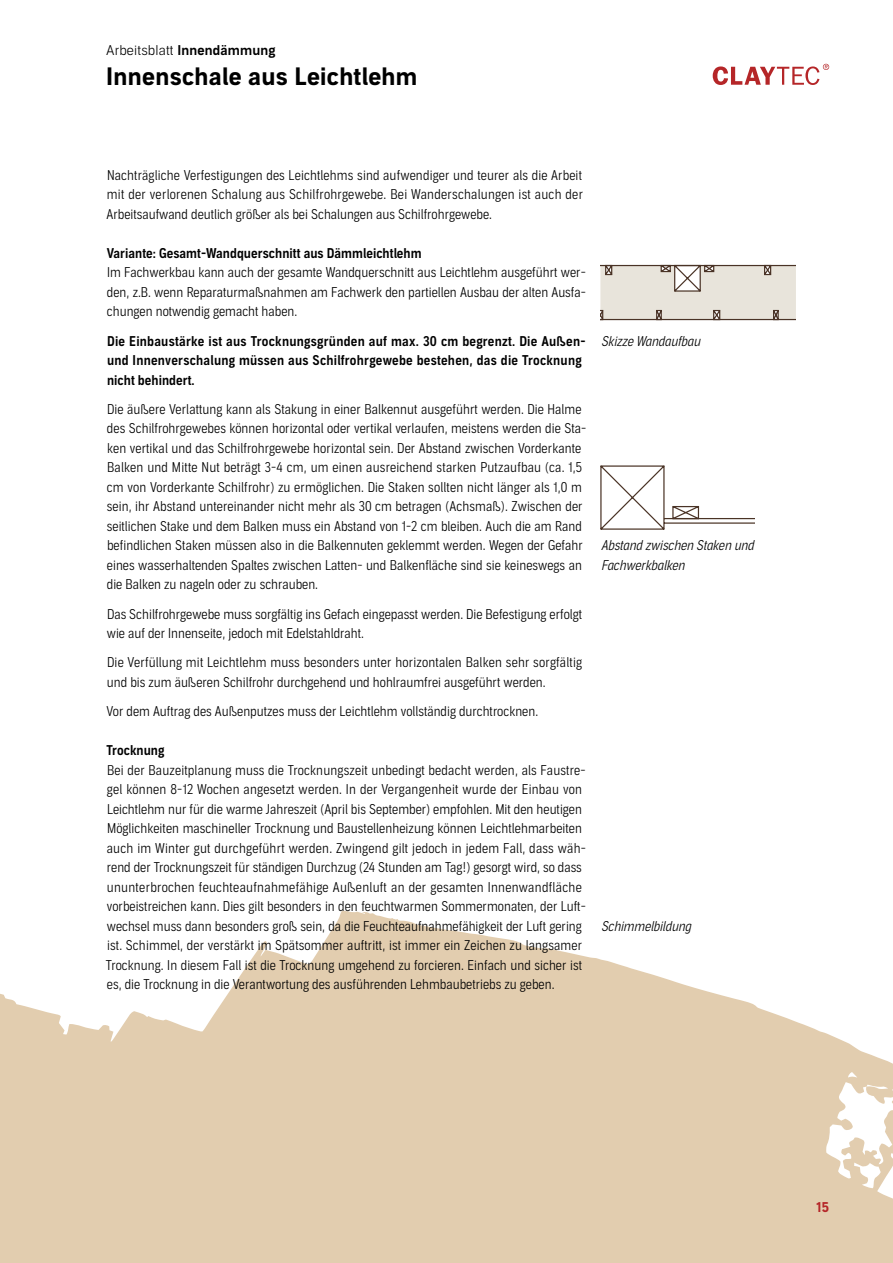
<style>
.page{position:relative;width:893px;height:1263px;background:#fff}
.page>*{position:absolute;margin:0;border:0;box-sizing:border-box;transform-origin:0 0}
.t1{font:700 24px "Aago";letter-spacing:.01em;color:#000}
.t2{font:300 13.5px/19.5px "Aago Condensed";color:#000}
.t3{font:13.5px/19.5px "Aago Condensed Sm";letter-spacing:.015em;color:#000}
.t4{font:italic 300 13.5px/19.5px "Aago Condensed";color:#000}
.t5{font:300 13.5px "Aago";letter-spacing:.01em;color:#000}
.t6{font:700 13.5px "Aago";color:#b52628}
.s1{font-family:"Aago Sm";font-weight:400}
</style>
<div class="page">
<svg style="left:68px;top:910px;width:825px;height:353px;fill:#e2cdaf"></svg>
<div style="left:0;top:994px;width:68px;height:269px;background:#e2cdaf"></div>
<svg style="left:713px;top:64px;width:116px;height:21px"></svg>
<svg style="left:600px;top:465px;width:154px;height:65px"></svg>
<svg style="left:600px;top:264px;width:196px;height:57px;background:#dbd5cd"></svg>
<p class="t5" style="left:106px;top:43px;width:171px">Arbeitsblatt <span class="s1">Innendämmung</span></p>
<h1 class="t1" style="left:106px;top:62px;width:313px">Innenschale aus Leichtlehm</h1>
<p class="t2" style="left:107px;top:166px;width:478px;text-align:justify">Nachträgliche Verfestigungen des Leichtlehms sind aufwendiger und teurer als die Arbeit mit der verlorenen Schalung aus Schilfrohrgewebe. Bei Wanderschalungen ist auch der Arbeitsaufwand deutlich größer als bei Schalungen aus Schilfrohrgewebe.</p>
<p class="t3" style="left:107px;top:244px;width:317px">Variante: Gesamt-Wandquerschnitt aus Dämmleichtlehm</p>
<p class="t2" style="left:107px;top:263px;width:480px;text-align:justify">Im Fachwerkbau kann auch der gesamte Wandquerschnitt aus Leichtlehm ausgeführt wer&shy;den, z.B. wenn Reparaturmaßnahmen am Fachwerk den partiellen Ausbau der alten Ausfa&shy;chungen notwendig gemacht haben.</p>
<p class="t3" style="left:107px;top:331px;width:480px">Die Einbaustärke ist aus Trocknungsgründen auf max. 30 cm begrenzt. Die Außen&shy;und Innenverschalung müssen aus Schilfrohrgewebe bestehen, das die Trocknung nicht behindert.</p>
<p class="t2" style="left:107px;top:400px;width:481px">Die äußere Verlattung kann als Stakung in einer Balkennut ausgeführt werden. Die Halme des Schilfrohrgewebes können horizontal oder vertikal verlaufen, meistens werden die Sta&shy;ken vertikal und das Schilfrohrgewebe horizontal sein. Der Abstand zwischen Vorderkante Balken und Mitte Nut beträgt 3-4 cm, um einen ausreichend starken Putzaufbau (ca. 1,5 cm von Vorderkante Schilfrohr) zu ermöglichen. Die Staken sollten nicht länger als 1,0 m sein, ihr Abstand untereinander nicht mehr als 30 cm betragen (Achsmaß). Zwischen der seitlichen Stake und dem Balken muss ein Abstand von 1-2 cm bleiben. Auch die am Rand befindlichen Staken müssen also in die Balkennuten geklemmt werden. Wegen der Gefahr eines wasserhaltenden Spaltes zwischen Latten- und Balkenfläche sind sie keineswegs an die Balken zu nageln oder zu schrauben.</p>
<p class="t2" style="left:107px;top:604px;width:477px">Das Schilfrohrgewebe muss sorgfältig ins Gefach eingepasst werden. Die Befestigung erfolgt wie auf der Innenseite, jedoch mit Edelstahldraht.</p>
<p class="t2" style="left:107px;top:653px;width:477px">Die Verfüllung mit Leichtlehm muss besonders unter horizontalen Balken sehr sorgfältig und bis zum äußeren Schilfrohr durchgehend und hohlraumfrei ausgeführt werden.</p>
<p class="t2" style="left:107px;top:702px;width:433px">Vor dem Auftrag des Außenputzes muss der Leichtlehm vollständig durchtrocknen.</p>
<p class="t3" style="left:106px;top:741px;width:60px">Trocknung</p>
<p class="t2" style="left:106px;top:760px;width:482px">Bei der Bauzeitplanung muss die Trocknungszeit unbedingt bedacht werden, als Faustre&shy;gel können 8-12 Wochen angesetzt werden. In der Vergangenheit wurde der Einbau von Leichtlehm nur für die warme Jahreszeit (April bis September) empfohlen. Mit den heutigen Möglichkeiten maschineller Trocknung und Baustellenheizung können Leichtlehmarbeiten auch im Winter gut durchgeführt werden. Zwingend gilt jedoch in jedem Fall, dass wäh&shy;rend der Trocknungszeit für ständigen Durchzug (24 Stunden am Tag!) gesorgt wird, so dass ununterbrochen feuchteaufnahmefähige Außenluft an der gesamten Innenwandfläche vorbeistreichen kann. Dies gilt besonders in den feuchtwarmen Sommermonaten, der Luft&shy;wechsel muss dann besonders groß sein, da die Feuchteaufnahmefähigkeit der Luft gering ist. Schimmel, der verstärkt im Spätsommer auftritt, ist immer ein Zeichen zu langsamer Trocknung. In diesem Fall ist die Trocknung umgehend zu forcieren. Einfach und sicher ist es, die Trocknung in die Verantwortung des ausführenden Lehmbaubetriebs zu geben.</p>
<p class="t4" style="left:601px;top:331px;width:101px">Skizze Wandaufbau</p>
<p class="t4" style="left:601px;top:536px;width:154px">Abstand zwischen Staken und<br>Fachwerkbalken</p>
<p class="t4" style="left:601px;top:916px;width:92px">Schimmelbildung</p>
<p class="t6" style="left:816px;top:1199px;width:14px">15</p>
</div>
